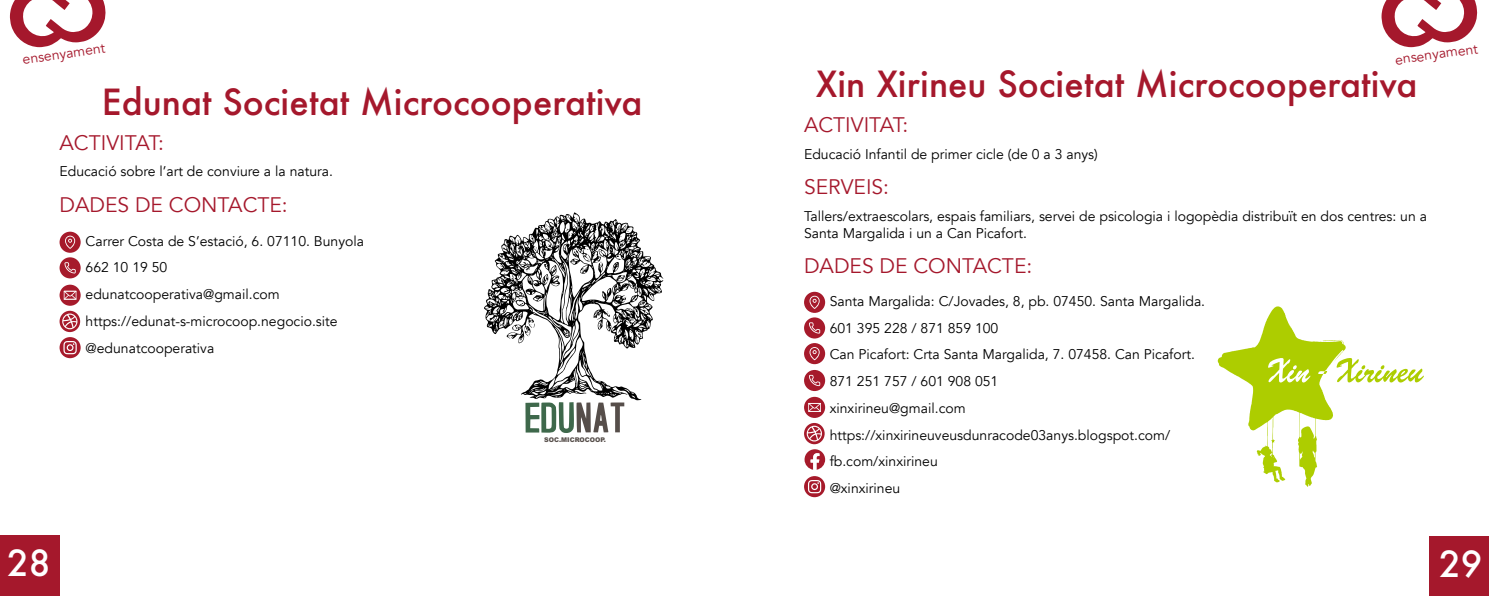
<style>
.page{position:relative;width:1489px;height:596px;background:#fff}
.page>*{position:absolute;margin:0;border:0;box-sizing:border-box;transform-origin:0 0}
.t1{font:500 35px "Futura";color:#a5182c}
.t2{font:500 35px "Futura";color:#fff}
.t3{font:21px "Avenir";color:#a5182c}
.t4{font:14px/26.8px "Avenir";color:#000}
.t5{font:14px "Avenir";color:#a5182c}
.t6{font:900 6.48px "Arial";color:#564e4a}
</style>
<div class="page">
<div style="left:0;top:535px;width:60px;height:60px;background:#a5182c"></div>
<svg style="left:10px;top:0;width:96px;height:47px"></svg>
<div style="left:1429px;top:536px;width:59px;height:59px;background:#a5182c"></div>
<svg style="left:1381px;top:0;width:96px;height:47px"></svg>
<svg style="left:484px;top:212px;width:179px;height:221px"></svg>
<svg style="left:60px;top:310px;width:20px;height:22px"></svg>
<svg style="left:62px;top:313px;width:15px;height:16px"></svg>
<div style="left:60px;top:257px;width:21px;height:21px;background:#a61a2b;border-radius:50%"></div>
<svg style="left:64px;top:262px;width:12px;height:11px"></svg>
<div style="left:60px;top:231px;width:21px;height:21px;background:#a61a2b;border-radius:50%"></div>
<svg style="left:65px;top:235px;width:10px;height:14px"></svg>
<svg style="left:60px;top:284px;width:21px;height:21px"></svg>
<svg style="left:64px;top:290px;width:12px;height:9px"></svg>
<svg style="left:60px;top:337px;width:21px;height:21px"></svg>
<svg style="left:63px;top:341px;width:14px;height:13px"></svg>
<svg style="left:1217px;top:306px;width:206px;height:180px"></svg>
<svg style="left:804px;top:422px;width:20px;height:22px"></svg>
<svg style="left:806px;top:425px;width:16px;height:16px"></svg>
<div style="left:804px;top:317px;width:21px;height:21px;background:#a61a2b;border-radius:50%"></div>
<svg style="left:809px;top:322px;width:11px;height:11px"></svg>
<svg style="left:804px;top:291px;width:21px;height:22px"></svg>
<svg style="left:809px;top:295px;width:10px;height:14px"></svg>
<svg style="left:804px;top:396px;width:21px;height:21px"></svg>
<svg style="left:808px;top:402px;width:13px;height:9px"></svg>
<svg style="left:804px;top:449px;width:21px;height:20px"></svg>
<svg style="left:804px;top:476px;width:21px;height:21px"></svg>
<svg style="left:808px;top:479px;width:13px;height:14px"></svg>
<div style="left:804px;top:370px;width:21px;height:21px;background:#a61a2b;border-radius:50%"></div>
<svg style="left:809px;top:374px;width:11px;height:12px"></svg>
<div style="left:804px;top:343px;width:21px;height:21px;background:#a61a2b;border-radius:50%"></div>
<svg style="left:809px;top:347px;width:10px;height:13px"></svg>
<p class="t5" style="left:21px;top:51px;width:85px;rotate:-8deg">ensenyament</p>
<p class="t5" style="left:1393px;top:51px;width:85px;rotate:-8deg">ensenyament</p>
<h1 class="t1" style="left:102px;top:77px;width:542px">Edunat Societat Microcooperativa</h1>
<h2 class="t3" style="left:60px;top:130px;width:106px">ACTIVITAT:</h2>
<p class="t4" style="left:60px;top:158px;width:275px">Educació sobre l’art de conviure a la natura.</p>
<h2 class="t3" style="left:60px;top:192px;width:230px">DADES DE CONTACTE:</h2>
<p class="t4" style="left:86px;top:227px;width:280px">Carrer Costa de S’estació, 6. 07110. Bunyola<br>662 10 19 50 edunatcooperativa@gmail.com https://edunat-s-microcoop.negocio.site @edunatcooperativa</p>
<p class="t6" style="left:544px;top:434px;width:63px">SOC.MICROCOOP.</p>
<h1 class="t1" style="left:816px;top:60px;width:603px">Xin Xirineu Societat Microcooperativa</h1>
<h2 class="t3" style="left:804px;top:112px;width:106px">ACTIVITAT:</h2>
<p class="t4" style="left:804px;top:141px;width:295px">Educació Infantil de primer cicle (de 0 a 3 anys)</p>
<h2 class="t3" style="left:804px;top:174px;width:87px">SERVEIS:</h2>
<p class="t4" style="left:804px;top:208px;width:624px;line-height:16.8px">Tallers/extraescolars, espais familiars, servei de psicologia i logopèdia distribuït en dos centres: un a<br>Santa Margalida i un a Can Picafort.</p>
<h2 class="t3" style="left:804px;top:253px;width:230px">DADES DE CONTACTE:</h2>
<p class="t4" style="left:829px;top:287px;width:377px">Santa Margalida: C/Jovades, 8, pb. 07450. Santa Margalida.<br>601 395 228 / 871 859 100<br>Can Picafort: Crta Santa Margalida, 7. 07458. Can Picafort.<br>871 251 757 / 601 908 051<br>xinxirineu@gmail.com https://xinxirineuveusdunracode03anys.blogspot.com/ fb.com/xinxirineu<br>@xinxirineu</p>
<h1 class="t2" style="left:7px;top:539px;width:45px">28</h1>
<h1 class="t2" style="left:1438px;top:540px;width:45px">29</h1>
</div>
